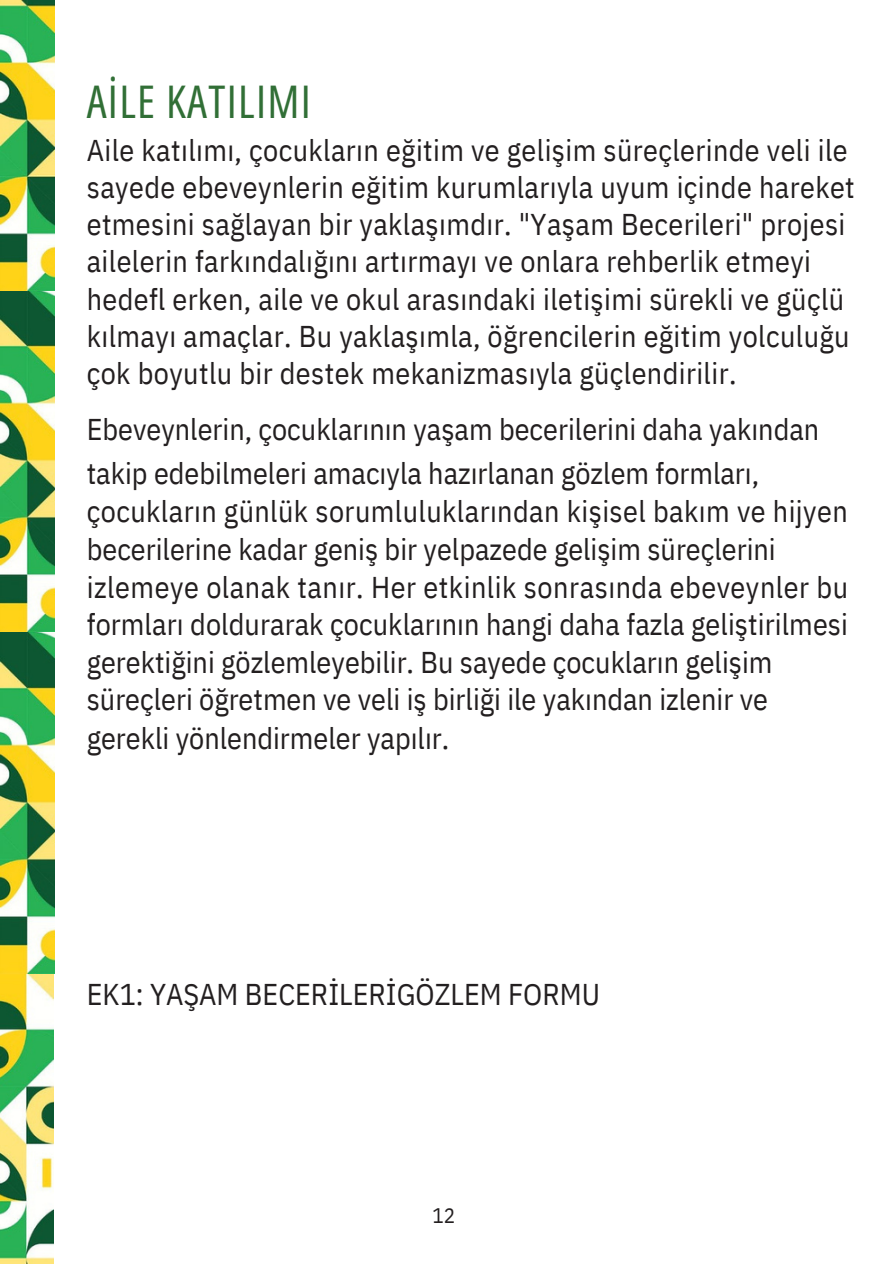
<style>
.page{position:relative;width:894px;height:1264px;background:#fff}
.page>*{position:absolute;margin:0;border:0;box-sizing:border-box;transform-origin:0 0}
.t1{font:45px "Open Sans Condensed";letter-spacing:.03em;color:#316f36}
.t2{font:30px/37.2px "IBM Plex Sans Cond";letter-spacing:.015em;color:#231f20}
.t3{font:21px "IBM Plex Sans Cond";color:#231f20}
</style>
<div class="page">
<img style="left:0;top:0;width:54px;height:1263px">
<h1 class="t1" style="left:87px;top:71px;width:225px">AİLE KATILIMI</h1>
<p class="t2" style="left:87px;top:129px;width:769px">Aile katılımı, çocukların eğitim ve gelişim süreçlerinde veli ile sayede ebeveynlerin eğitim kurumlarıyla uyum içinde hareket etmesini sağlayan bir yaklaşımdır. "Yaşam Becerileri" projesi ailelerin farkındalığını artırmayı ve onlara rehberlik etmeyi hedefl erken, aile ve okul arasındaki iletişimi sürekli ve güçlü kılmayı amaçlar. Bu yaklaşımla, öğrencilerin eğitim yolculuğu çok boyutlu bir destek mekanizmasıyla güçlendirilir.</p>
<p class="t2" style="left:87px;top:405px;width:733px;line-height:43.8px">Ebeveynlerin, çocuklarının yaşam becerilerini daha yakından takip edebilmeleri amacıyla hazırlanan gözlem formları,</p>
<p class="t2" style="left:87px;top:490px;width:762px;line-height:37.7px">çocukların günlük sorumluluklarından kişisel bakım ve hijyen becerilerine kadar geniş bir yelpazede gelişim süreçlerini izlemeye olanak tanır. Her etkinlik sonrasında ebeveynler bu formları doldurarak çocuklarının hangi daha fazla geliştirilmesi gerektiğini gözlemleyebilir. Bu sayede çocukların gelişim süreçleri öğretmen ve veli iş birliği ile yakından izlenir ve gerekli yönlendirmeler yapılır.</p>
<p class="t2" style="left:87px;top:973px;width:514px">EK1: YAŞAM BECERİLERİGÖZLEM FORMU</p>
<p class="t3" style="left:432px;top:1199px;width:24px">12</p>
</div>
